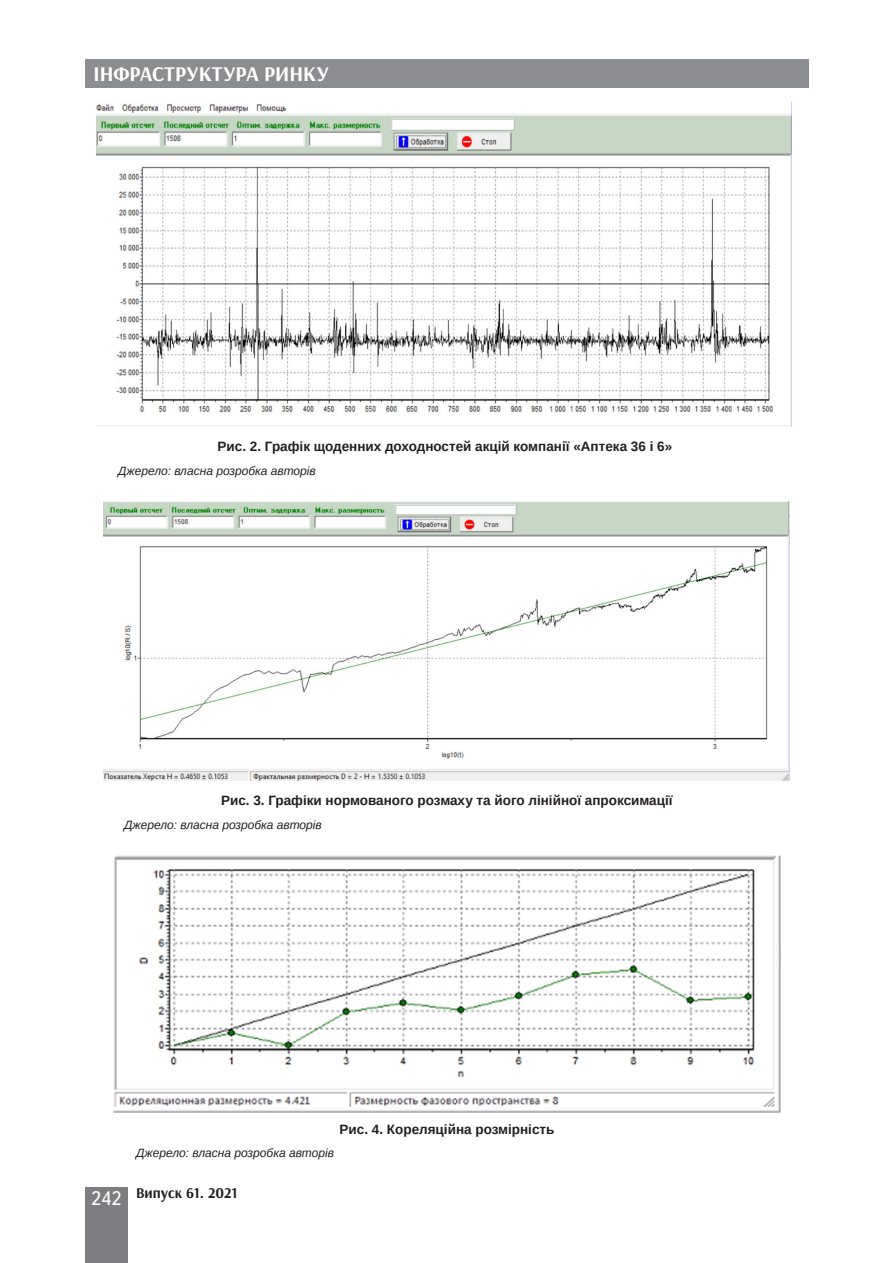
<style>
.page{position:relative;width:893px;height:1263px;background:#fff}
.page>*{position:absolute;margin:0;border:0;box-sizing:border-box;transform-origin:0 0}
.t1{font:700 21px "Arsenal";color:#fff}
.t2{font:700 15px "Arsenal";color:#231f20}
.Рисунок{font:700 13.5px "Arimo";color:#231f20}
.Джерело{font:italic 12px "Arimo";color:#231f20}
.s1{font-family:"Ukrainian Text";font-weight:400;font-size:19.5px;color:#fff}
</style>
<div class="page">
<div style="left:85px;top:59px;width:723px;height:29px;background:#8b8d90"></div>
<div style="left:85px;top:1186px;width:43px;height:76px;background:#7c7e81"></div>
<img style="left:97px;top:102px;width:694px;height:325px">
<img style="left:103px;top:501px;width:686px;height:279px">
<img style="left:114px;top:855px;width:666px;height:257px">
<h1 class="t1" style="left:94px;top:61px;width:237px">ІНФРАСТРУКТУРА РИНКУ</h1>
<p class="Рисунок" style="left:218px;top:437px;width:456px">Рис. 2. Графік щоденних доходностей акцій компанії «Аптека 36 і 6»</p>
<p class="Джерело" style="left:118px;top:462px;width:199px">Джерело: власна розробка авторів</p>
<p class="Рисунок" style="left:221px;top:791px;width:453px">Рис. 3. Графіки нормованого розмаху та його лінійної апроксимації</p>
<p class="Джерело" style="left:124px;top:816px;width:199px">Джерело: власна розробка авторів</p>
<p class="Рисунок" style="left:340px;top:1120px;width:216px">Рис. 4. Кореляційна розмірність</p>
<p class="Джерело" style="left:136px;top:1145px;width:199px">Джерело: власна розробка авторів</p>
<p class="t2" style="left:91px;top:1183px;width:148px"><span class="s1">242</span> Випуск 61. 2021</p>
</div>
